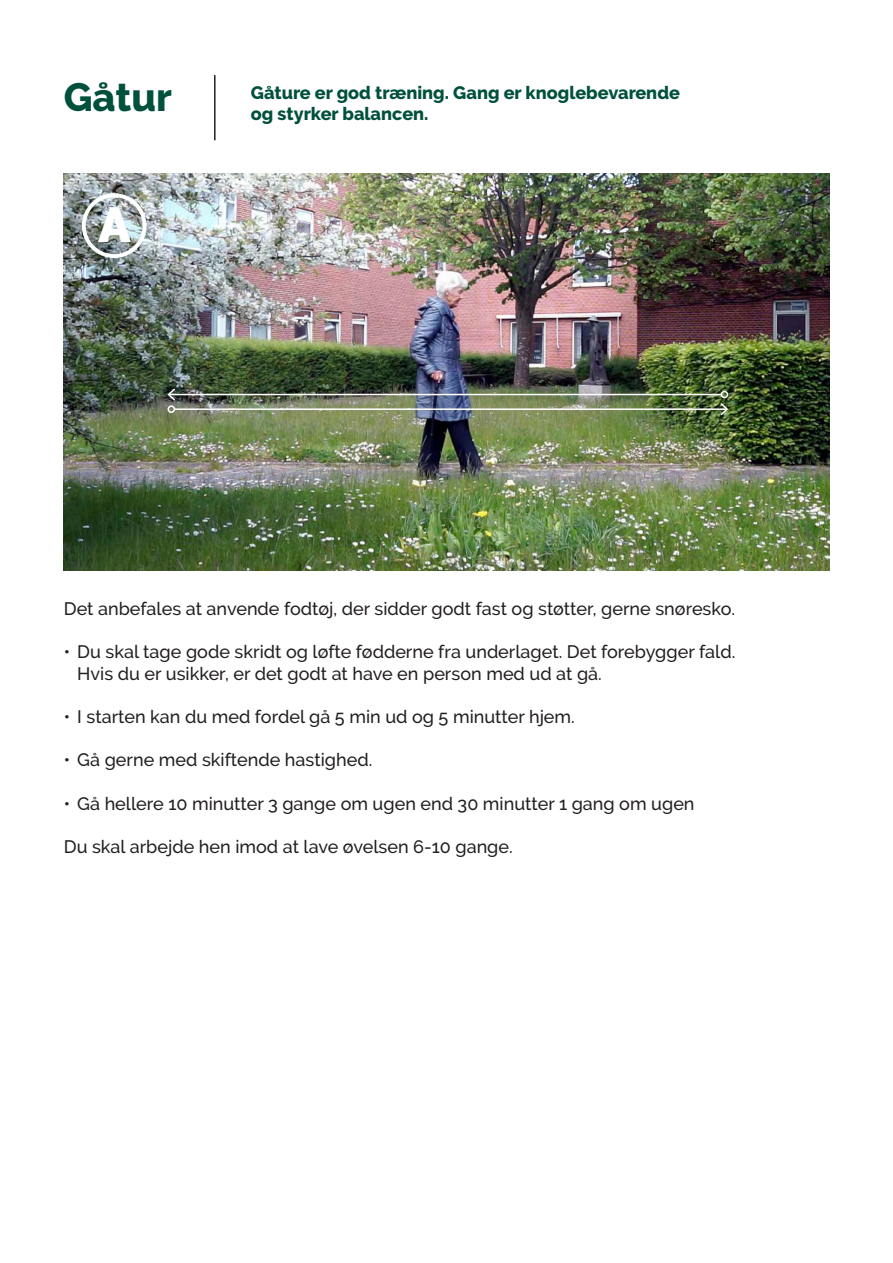
<style>
.page{position:relative;width:893px;height:1263px;background:#fff}
.page>*{position:absolute;margin:0;border:0;box-sizing:border-box;transform-origin:0 0}
.t1{font:900 49.05px "Raleway";color:#fff}
.t2{font:800 39.45px "Raleway";color:#00513c}
.t3{font:500 18px/21.6px "Raleway";color:#231f20}
.t4{font:800 18px/21.6px "Raleway";color:#00513c}
</style>
<div class="page">
<hr style="left:214px;top:75px;width:2px;height:65px;background:#231f20">
<img style="left:64px;top:174px;width:765px;height:397px">
<div style="left:82px;top:193px;width:65px;height:65px;border:4px solid #fff;border-radius:50%"></div>
<hr style="left:174px;top:408px;width:553px;height:2px;background:#fff">
<div style="left:168px;top:405px;width:7px;height:8px;border:2px solid #fff;border-radius:50%"></div>
<svg style="left:719px;top:401px;width:10px;height:16px"></svg>
<hr style="left:169px;top:394px;width:552px;height:1px;background:#fff">
<div style="left:721px;top:391px;width:7px;height:7px;border:2px solid #fff;border-radius:50%"></div>
<svg style="left:166px;top:387px;width:11px;height:15px"></svg>
<h2 class="t2" style="left:64px;top:81px;width:110px">Gåtur</h2>
<p class="t4" style="left:251px;top:83px;width:431px">Gåture er god træning. Gang er knoglebevarende og styrker balancen.</p>
<h1 class="t1" style="left:98px;top:206px;width:34px">A</h1>
<p class="t3" style="left:64px;top:600px;width:673px">Det anbefales at anvende fodtøj, der sidder godt fast og støtter, gerne snøresko.</p>
<p class="t3" style="left:77px;top:643px;width:660px;text-indent:-14px">• Du skal tage gode skridt og løfte fødderne fra underlaget. Det forebygger fald.<br>Hvis du er usikker, er det godt at have en person med ud at gå.</p>
<p class="t3" style="left:64px;top:708px;width:513px">• I starten kan du med fordel gå 5 min ud og 5 minutter hjem.</p>
<p class="t3" style="left:64px;top:751px;width:310px">• Gå gerne med skiftende hastighed.</p>
<p class="t3" style="left:64px;top:794px;width:632px">• Gå hellere 10 minutter 3 gange om ugen end 30 minutter 1 gang om ugen</p>
<p class="t3" style="left:64px;top:837px;width:451px">Du skal arbejde hen imod at lave øvelsen 6-10 gange.</p>
</div>
